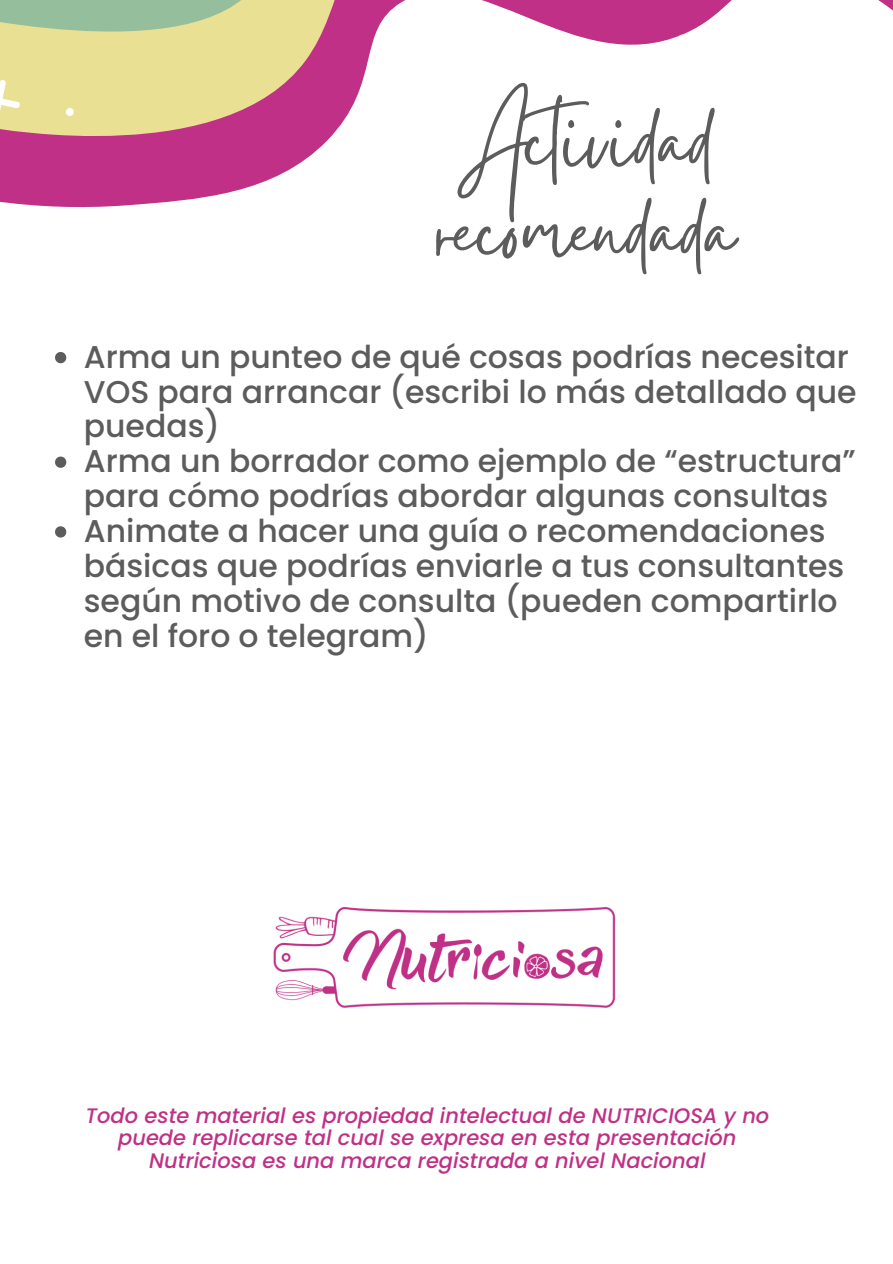
<style>
.page{position:relative;width:893px;height:1264px;background:#fff}
.page>*{position:absolute;margin:0;border:0;box-sizing:border-box;transform-origin:0 0}
.t1{font:106.35px/89.8px "Gistesy";color:#5b5c5b}
.t2{font:500 31.5px/34.8px "Poppins";color:#5b5c5b}
.t3{font:italic 500 21px/22.5px "Poppins";color:#c03086;text-align:center}
</style>
<div class="page">
<svg style="left:0;top:0;width:892px;height:359px"></svg>
<svg style="left:55px;top:352px;width:11px;height:11px"></svg>
<svg style="left:55px;top:456px;width:11px;height:12px"></svg>
<svg style="left:55px;top:526px;width:11px;height:11px"></svg>
<img style="left:273px;top:906px;width:343px;height:102px">
<h1 class="t1" style="left:436px;top:85px;width:300px">Actividad recomendada</h1>
<p class="t2" style="left:84px;top:339px;width:774px">Arma un punteo de qué cosas podrías necesitar VOS para arrancar (escribi lo más detallado que puedas)<br>Arma un borrador como ejemplo de “estructura” para cómo podrías abordar algunas consultas Animate a hacer una guía o recomendaciones básicas que podrías enviarle a tus consultantes según motivo de consulta (pueden compartirlo en el foro o telegram)</p>
<p class="t3" style="left:85px;top:1104px;width:685px">Todo este material es propiedad intelectual de NUTRICIOSA y no puede replicarse tal cual se expresa en esta presentación<br>Nutriciosa es una marca registrada a nivel Nacional</p>
</div>
